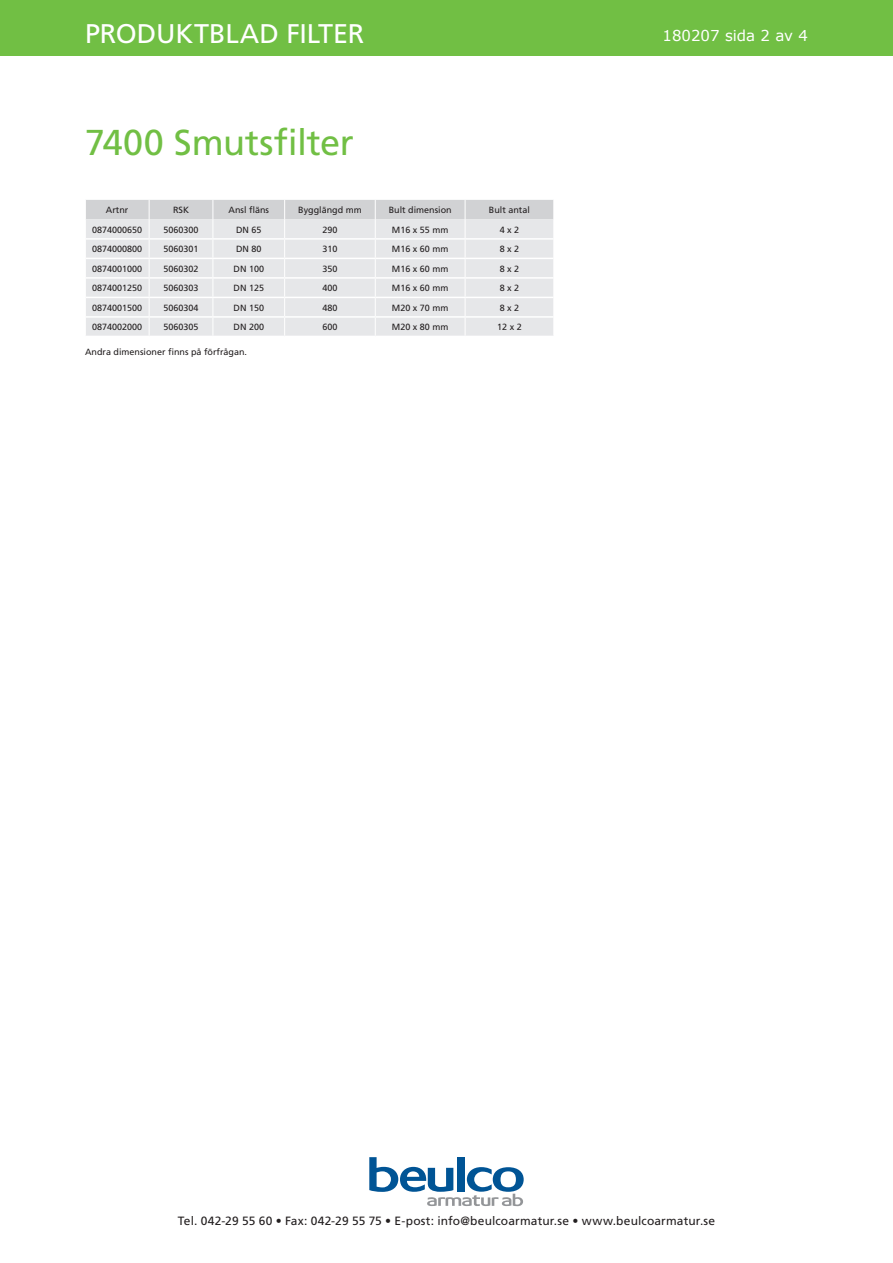
<style>
.page{position:relative;width:893px;height:1263px;background:#fff}
.page>*{position:absolute;margin:0;border:0;box-sizing:border-box;transform-origin:0 0}
.Artikelgrupp{font:36px "Frutiger LT Std";letter-spacing:-.005em;color:#71bf44}
.t1{font:27px "Frutiger";letter-spacing:-.005em;color:#fff}
.t2{font:15px "Verdana";color:#fff}
.t3{font:12px "Frutiger LT Std";letter-spacing:.01em;color:#231f20}
.TabelltextC{font:9px "Frutiger LT Std";color:#231f20}
.TabellrubrikC{font:9px "Frutiger LT Std";color:#231f20}
.Artnr{font:9px "Frutiger LT Std";color:#231f20}
</style>
<div class="page">
<div style="left:0;top:0;width:893px;height:55px;background:#71bf44"></div>
<svg style="left:369px;top:1157px;width:155px;height:49px"></svg>
<svg style="left:86px;top:200px;width:468px;height:136px;background:#e4e5e7"></svg>
<hr style="left:465px;top:238px;width:88px;height:2px;background:#fff">
<hr style="left:465px;top:258px;width:88px;height:1px;background:#fff">
<hr style="left:465px;top:277px;width:88px;height:2px;background:#fff">
<hr style="left:465px;top:297px;width:88px;height:1px;background:#fff">
<hr style="left:465px;top:316px;width:88px;height:2px;background:#fff">
<h2 class="t1" style="left:85px;top:18px;width:278px">PRODUKTBLAD Filter</h2>
<h3 class="t2" style="left:662px;top:25px;width:147px">180207 sida 2 av 4</h3>
<p class="Artikelgrupp" style="left:85px;top:121px;width:270px">7400 Smutsfilter</p>
<p class="TabellrubrikC" style="left:106px;top:205px;width:24px">Artnr</p>
<p class="TabellrubrikC" style="left:173px;top:205px;width:18px">RSK</p>
<p class="TabellrubrikC" style="left:229px;top:205px;width:42px">Ansl fläns</p>
<p class="TabellrubrikC" style="left:298px;top:205px;width:65px">Bygglängd mm</p>
<p class="TabellrubrikC" style="left:389px;top:205px;width:65px">Bult dimension</p>
<p class="TabellrubrikC" style="left:489px;top:205px;width:43px">Bult antal</p>
<p class="Artnr" style="left:92px;top:224px;width:52px">0874000650</p>
<p class="TabelltextC" style="left:163px;top:224px;width:37px">5060300</p>
<p class="TabelltextC" style="left:236px;top:224px;width:27px">DN 65</p>
<p class="TabelltextC" style="left:322px;top:224px;width:17px">290</p>
<p class="TabelltextC" style="left:392px;top:224px;width:58px">M16 x 55 mm</p>
<p class="TabelltextC" style="left:500px;top:224px;width:21px">4 x 2</p>
<p class="Artnr" style="left:92px;top:244px;width:52px">0874000800</p>
<p class="TabelltextC" style="left:163px;top:244px;width:37px">5060301</p>
<p class="TabelltextC" style="left:236px;top:244px;width:27px">DN 80</p>
<p class="TabelltextC" style="left:322px;top:244px;width:17px">310</p>
<p class="TabelltextC" style="left:392px;top:244px;width:58px">M16 x 60 mm</p>
<p class="TabelltextC" style="left:500px;top:244px;width:21px">8 x 2</p>
<p class="Artnr" style="left:92px;top:263px;width:52px">0874001000</p>
<p class="TabelltextC" style="left:163px;top:263px;width:37px">5060302</p>
<p class="TabelltextC" style="left:234px;top:263px;width:32px">DN 100</p>
<p class="TabelltextC" style="left:322px;top:263px;width:17px">350</p>
<p class="TabelltextC" style="left:392px;top:263px;width:58px">M16 x 60 mm</p>
<p class="TabelltextC" style="left:500px;top:263px;width:21px">8 x 2</p>
<p class="Artnr" style="left:92px;top:283px;width:52px">0874001250</p>
<p class="TabelltextC" style="left:163px;top:283px;width:37px">5060303</p>
<p class="TabelltextC" style="left:234px;top:283px;width:32px">DN 125</p>
<p class="TabelltextC" style="left:322px;top:283px;width:17px">400</p>
<p class="TabelltextC" style="left:392px;top:283px;width:58px">M16 x 60 mm</p>
<p class="TabelltextC" style="left:500px;top:283px;width:21px">8 x 2</p>
<p class="Artnr" style="left:92px;top:302px;width:52px">0874001500</p>
<p class="TabelltextC" style="left:163px;top:302px;width:37px">5060304</p>
<p class="TabelltextC" style="left:234px;top:302px;width:32px">DN 150</p>
<p class="TabelltextC" style="left:322px;top:302px;width:17px">480</p>
<p class="TabelltextC" style="left:392px;top:302px;width:58px">M20 x 70 mm</p>
<p class="TabelltextC" style="left:500px;top:302px;width:21px">8 x 2</p>
<p class="Artnr" style="left:92px;top:322px;width:52px">0874002000</p>
<p class="TabelltextC" style="left:163px;top:322px;width:37px">5060305</p>
<p class="TabelltextC" style="left:234px;top:322px;width:32px">DN 200</p>
<p class="TabelltextC" style="left:322px;top:322px;width:17px">600</p>
<p class="TabelltextC" style="left:392px;top:322px;width:58px">M20 x 80 mm</p>
<p class="TabelltextC" style="left:497px;top:322px;width:26px">12 x 2</p>
<p class="TabellrubrikC" style="left:85px;top:346px;width:164px">Andra dimensioner finns på förfrågan.</p>
<h3 class="t3" style="left:178px;top:1214px;width:539px">Tel. 042-29 55 60 • Fax: 042-29 55 75 • E-post: info@beulcoarmatur.se • www.beulcoarmatur.se</h3>
</div>
